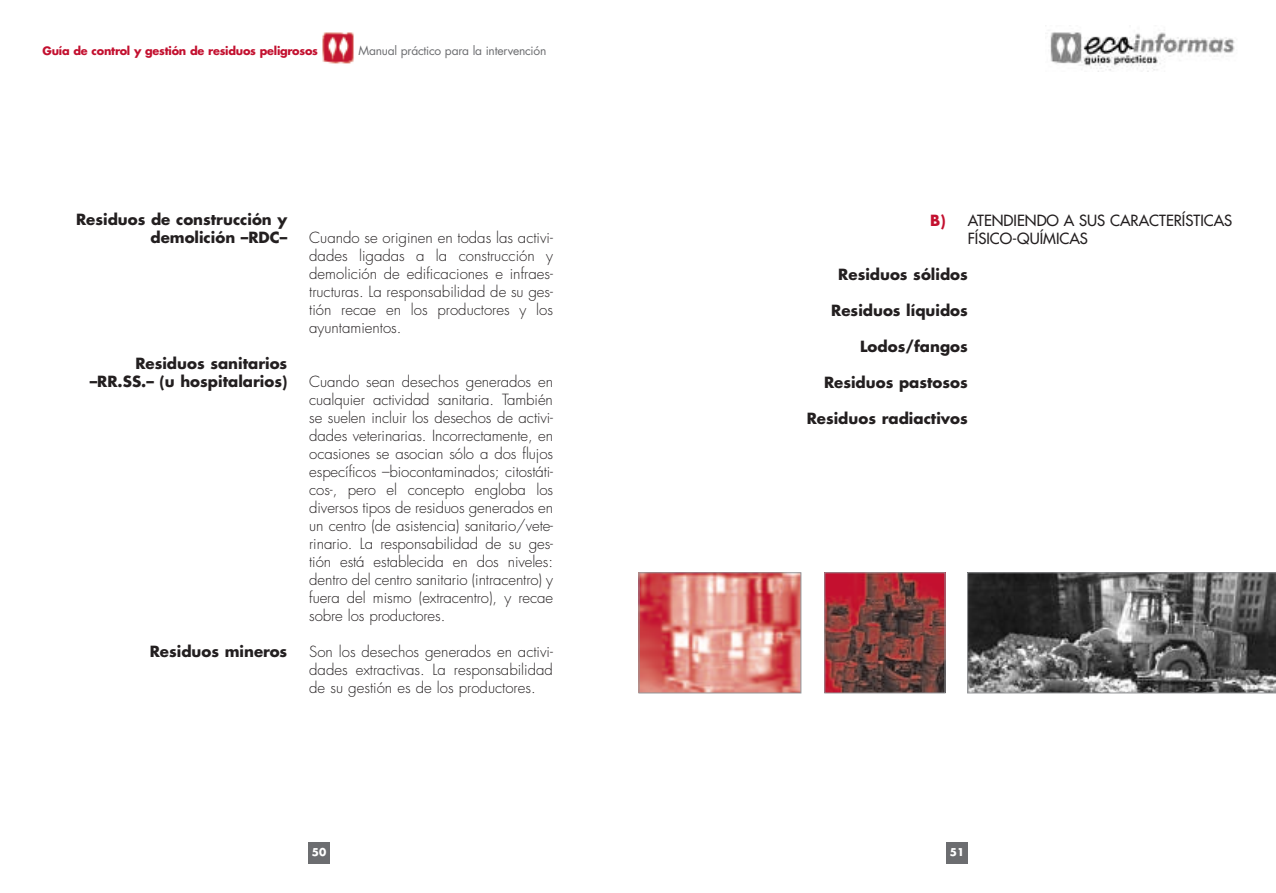
<style>
.page{position:relative;width:1276px;height:893px;background:#fff}
.page>*{position:absolute;margin:0;border:0;box-sizing:border-box;transform-origin:0 0}
.t1{font:300 15px/18px "Futura";color:#231f20;text-align:justify}
.t2{font:700 15px/18px "Futura";color:#231f20;text-align:right}
.t3{font:15px/18px "Futura";color:#231f20}
.t4{font:12px "Futura";letter-spacing:-.02em;color:#6c6d70}
.t5{font:700 11.25px "Futura";letter-spacing:-.02em;color:#c3102f}
.t6{font:700 10.5px "Futura";color:#fff}
.s1{font-weight:700;color:#c3102f}
</style>
<div class="page">
<img style="left:1050px;top:32px;width:185px;height:39px">
<div style="left:946px;top:842px;width:21px;height:21px;background:#6c6d70"></div>
<div style="left:308px;top:842px;width:22px;height:21px;background:#6c6d70"></div>
<img style="left:322px;top:32px;width:32px;height:32px">
<svg style="left:967px;top:573px;width:309px;height:120px;background:#5f5f5f"></svg>
<img style="left:826px;top:575px;width:117px;height:116px">
<div style="left:824px;top:573px;width:121px;height:120px;border:1px solid #939598"></div>
<img style="left:641px;top:575px;width:158px;height:116px">
<div style="left:639px;top:573px;width:162px;height:120px;border:1px solid #939598"></div>
<p class="t5" style="left:43px;top:46px;width:277px">Guía de control y gestión de residuos peligrosos</p>
<p class="t4" style="left:358px;top:45px;width:189px">Manual práctico para la intervención</p>
<p class="t2" style="left:76px;top:212px;width:213px">Residuos de construcción y demolición –RDC–</p>
<p class="t2" style="left:90px;top:356px;width:199px">Residuos sanitarios –RR.SS.– (u hospitalarios)</p>
<p class="t1" style="left:309px;top:230px;width:245px">Cuando se originen en todas las activi&shy;dades ligadas a la construcción y demolición de edificaciones e infraes&shy;tructuras. La responsabilidad de su ges&shy;tión recae en los productores y los ayuntamientos.</p>
<p class="t1" style="left:309px;top:374px;width:245px">Cuando sean desechos generados en cualquier actividad sanitaria. También se suelen incluir los desechos de activi&shy;dades veterinarias. Incorrectamente, en ocasiones se asocian sólo a dos flujos específicos –biocontaminados; citostáti&shy;cos-, pero el concepto engloba los diversos tipos de residuos generados en un centro (de asistencia) sanitario/vete&shy;rinario. La responsabilidad de su ges&shy;tión está establecida en dos niveles: dentro del centro sanitario (intracentro) y fuera del mismo (extracentro), y recae sobre los productores.</p>
<p class="t2" style="left:150px;top:644px;width:139px">Residuos mineros</p>
<p class="t1" style="left:309px;top:644px;width:245px">Son los desechos generados en activi&shy;dades extractivas. La responsabilidad de su gestión es de los productores.</p>
<p class="t6" style="left:312px;top:847px;width:16px">50</p>
<p class="t3" style="left:968px;top:212px;width:266px;text-indent:-38px"><span class="s1">B)</span> ATENDIENDO A SUS CARACTERÍSTICAS<br>FÍSICO-QUÍMICAS</p>
<p class="t2" style="left:838px;top:266px;width:131px">Residuos sólidos</p>
<p class="t2" style="left:831px;top:302px;width:138px">Residuos líquidos</p>
<p class="t2" style="left:860px;top:338px;width:109px">Lodos/fangos</p>
<p class="t2" style="left:824px;top:374px;width:145px">Residuos pastosos</p>
<p class="t2" style="left:806px;top:410px;width:163px">Residuos radiactivos</p>
<p class="t6" style="left:949px;top:847px;width:16px">51</p>
</div>
